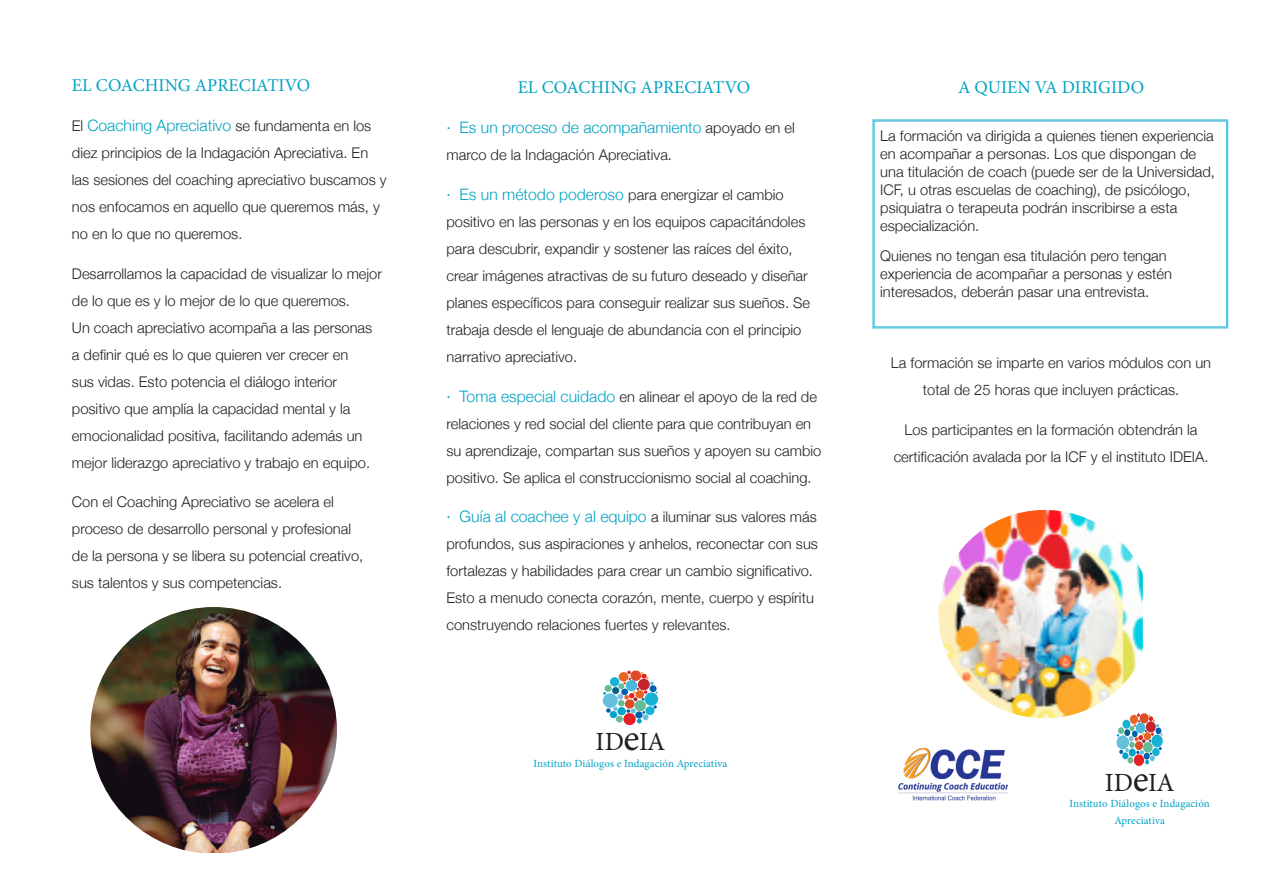
<style>
.page{position:relative;width:1263px;height:893px;background:#fff}
.page>*{position:absolute;margin:0;border:0;box-sizing:border-box;transform-origin:0 0}
.t1{font:26.25px "Minion Pro";letter-spacing:-.01em;color:#231f20}
.t2{font:18px "Minion Pro";color:#00a3c4}
.t3{font:300 15.75px "Helvetica Neue";color:#00a3c4}
.t4{font:300 14.7px/27px "Helvetica Neue";color:#231f20}
.t5{font:10.95px "Minion Pro";letter-spacing:.01em;color:#00a3c4}
.s1{font-size:15.75px;color:#00a3c4}
.s2{font-size:14.7px;color:#231f20}
.s3{font-size:37.5px}
</style>
<div class="page">
<img style="left:90px;top:607px;width:247px;height:246px">
<svg style="left:874px;top:121px;width:353px;height:206px"></svg>
<svg style="left:623px;top:713px;width:13px;height:12px"></svg>
<svg style="left:603px;top:671px;width:55px;height:52px"></svg>
<img style="left:938px;top:510px;width:205px;height:208px">
<img style="left:898px;top:748px;width:110px;height:53px">
<div style="left:1134px;top:754px;width:10px;height:12px;background:#e41f25;border-radius:50%"></div>
<svg style="left:1117px;top:713px;width:45px;height:51px"></svg>
<p class="t2" style="left:72px;top:73px;width:240px">EL COACHING APRECIATIVO</p>
<p class="t4" style="left:72px;top:111px;width:316px">El <span class="s1">Coaching Apreciativo</span> se fundamenta en los diez principios de la Indagación Apreciativa. En las sesiones del coaching apreciativo buscamos y nos enfocamos en aquello que queremos más, y no en lo que no queremos.</p>
<p class="t4" style="left:72px;top:259px;width:312px">Desarrollamos la capacidad de visualizar lo mejor de lo que es y lo mejor de lo que queremos.<br>Un coach apreciativo acompaña a las personas a definir qué es lo que quieren ver crecer en<br>sus vidas. Esto potencia el diálogo interior positivo que amplía la capacidad mental y la emocionalidad positiva, facilitando además un mejor liderazgo apreciativo y trabajo en equipo.</p>
<p class="t4" style="left:72px;top:488px;width:293px">Con el Coaching Apreciativo se acelera el proceso de desarrollo personal y profesional de la persona y se libera su potencial creativo, sus talentos y sus competencias.</p>
<p class="t2" style="left:518px;top:75px;width:234px">EL COACHING APRECIATVO</p>
<p class="t3" style="left:446px;top:115px;width:350px">· Es un proceso de acompañamiento <span class="s2">apoyado en el</span></p>
<p class="t4" style="left:446px;top:140px;width:227px">marco de la Indagación Apreciativa.</p>
<p class="t4" style="left:446px;top:180px;width:365px"><span class="s1">· Es un método poderoso</span> para energizar el cambio positivo en las personas y en los equipos capacitándoles para descubrir, expandir y sostener las raíces del éxito, crear imágenes atractivas de su futuro deseado y diseñar planes específicos para conseguir realizar sus sueños. Se trabaja desde el lenguaje de abundancia con el principio narrativo apreciativo.</p>
<p class="t4" style="left:446px;top:382px;width:376px"><span class="s1">· Toma especial cuidado</span> en alinear el apoyo de la red de relaciones y red social del cliente para que contribuyan en su aprendizaje, compartan sus sueños y apoyen su cambio positivo. Se aplica el construccionismo social al coaching.</p>
<p class="t3" style="left:446px;top:504px;width:372px">· Guía al coachee y al equipo <span class="s2">a iluminar sus valores más</span></p>
<p class="t4" style="left:446px;top:529px;width:373px">profundos, sus aspiraciones y anhelos, reconectar con sus fortalezas y habilidades para crear un cambio significativo.<br>Esto a menudo conecta corazón, mente, cuerpo y espíritu construyendo relaciones fuertes y relevantes.</p>
<p class="t1" style="left:595px;top:724px;width:71px">ID<span class="s3">e</span>IA</p>
<p class="t5" style="left:534px;top:756px;width:195px">Instituto Diálogos e Indagación Apreciativa</p>
<p class="t2" style="left:958px;top:75px;width:188px">A QUIEN VA DIRIGIDO</p>
<p class="t4" style="left:880px;top:125px;width:336px;line-height:18px">La formación va dirigida a quienes tienen experiencia en acompañar a personas. Los que dispongan de una titulación de coach (puede ser de la Universidad, ICF, u otras escuelas de coaching), de psicólogo, psiquiatra o terapeuta podrán inscribirse a esta especialización.</p>
<p class="t4" style="left:880px;top:246px;width:293px;line-height:18px">Quienes no tengan esa titulación pero tengan experiencia de acompañar a personas y estén interesados, deberán pasar una entrevista.</p>
<p class="t4" style="left:891px;top:348px;width:322px;text-align:center">La formación se imparte en varios módulos con un total de 25 horas que incluyen prácticas.</p>
<p class="t4" style="left:894px;top:415px;width:316px;text-align:center">Los participantes en la formación obtendrán la certificación avalada por la ICF y el instituto IDEIA.</p>
<p class="t1" style="left:1105px;top:765px;width:71px">ID<span class="s3">e</span>IA</p>
<p class="t5" style="left:1069px;top:797px;width:142px">Instituto Diálogos e Indagación</p>
<p class="t5" style="left:1114px;top:813px;width:52px">Apreciativa</p>
</div>
